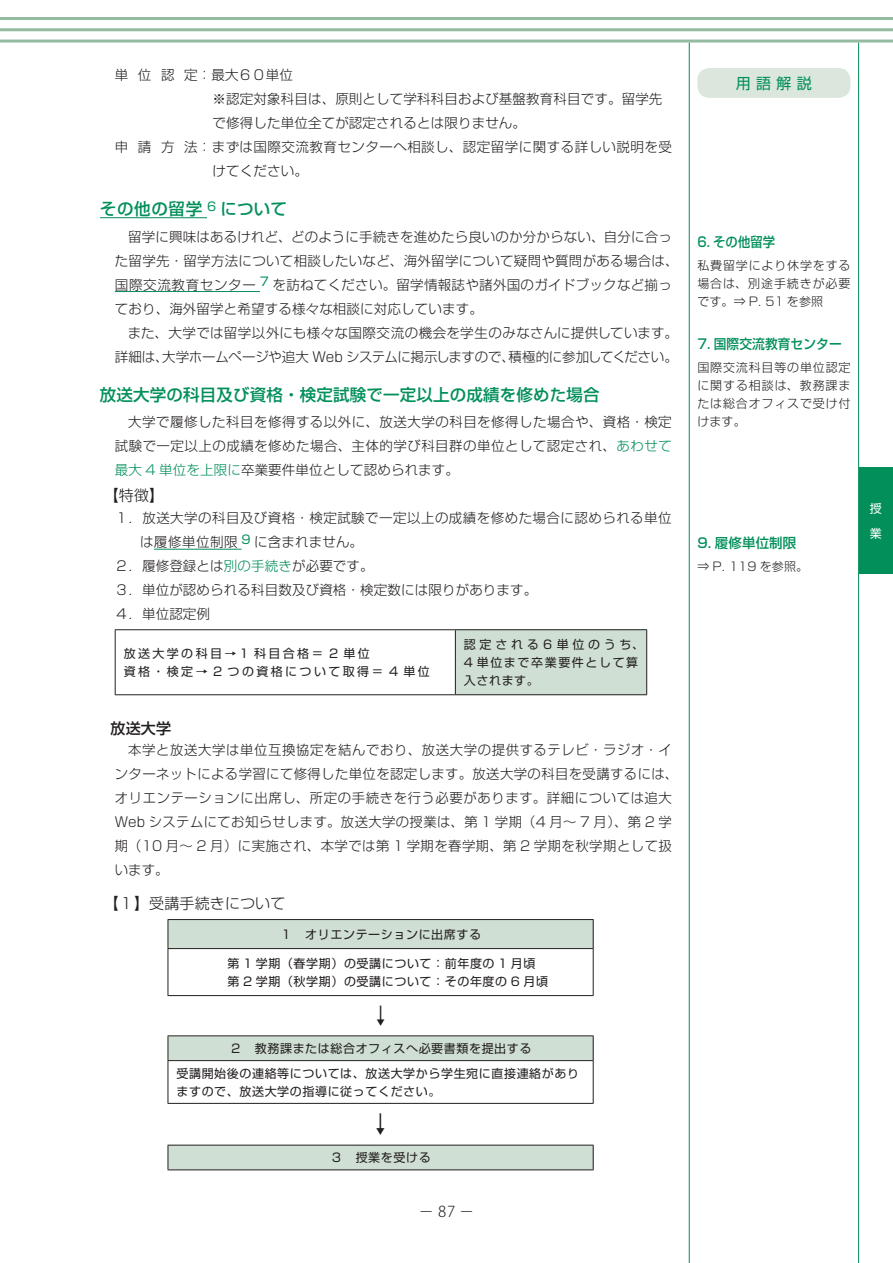
<style>
.page{position:relative;width:893px;height:1263px;background:#fff}
.page>*{position:absolute;margin:0;border:0;box-sizing:border-box;transform-origin:0 0}
.t1{font:300 24px "Shin Go Pro";color:#231f20}
.t2{font:300 22.5px "Shin Go Pro";color:#231f20}
.t3{font:500 16.5px "Shin Go Pro";letter-spacing:.01em;color:#028f5a}
.t4{font:500 16.5px "Shin Go Pro";letter-spacing:.04em;color:#028f5a}
.t5{font:300 15px "Shin Go Pro";letter-spacing:.01em;color:#231f20}
.t6{font:15px "Shin Go Pro";color:#028f5a}
.t7{font:300 15px "Koz Go Pro";color:#231f20}
.t8{font:500 15px "Shin Go Pro";color:#231f20}
.ul{font:300 13.5px/24px "Shin Go Pro";letter-spacing:.02em;color:#231f20}
.t9{font:500 13.5px "Shin Go Pro";letter-spacing:.01em;color:#028f5a;scale:.94 1}
.t10{font:500 13.5px "Shin Go Pro";letter-spacing:.01em;color:#028f5a}
.t11{font:500 13.5px "Shin Go Pro";letter-spacing:.01em;color:#028f5a;scale:.91 1}
.セル文字{font:12px/18px "Shin Go Pro";letter-spacing:.05em;color:#231f20}
.t12{font:300 12px/18px "Shin Go Pro";letter-spacing:.07em;color:#231f20;text-align:justify}
.セル文字-2{font:12px/18px "Shin Go Pro";letter-spacing:.2em;color:#231f20}
.セル文字-3{font:12px/18px "Shin Go Pro";letter-spacing:.13em;color:#231f20}
.t13{font:12px/25.8px "Shin Go Pro";color:#fff}
.s1{color:#028f5a}
</style>
<div class="page">
<hr style="left:689px;top:43px;width:1px;height:1220px;background:#028f5a">
<hr style="left:858px;top:43px;width:1px;height:1220px;background:#028f5a">
<hr style="left:0;top:40px;width:893px;height:3px;background:#94bba0">
<hr style="left:0;top:28px;width:893px;height:3px;background:#94bba0">
<hr style="left:0;top:17px;width:893px;height:3px;background:#94bba0">
<div style="left:697px;top:68px;width:153px;height:30px;background:#dbe6dc;border-radius:12px"></div>
<div style="left:859px;top:468px;width:34px;height:106px;background:#028f5a"></div>
<hr style="left:100px;top:217px;width:107px;height:1px;background:#028f5a">
<hr style="left:115px;top:291px;width:145px;height:1px;background:#028f5a">
<hr style="left:154px;top:549px;width:88px;height:1px;background:#028f5a">
<div style="left:455px;top:630px;width:192px;height:65px;background:#d0dfd3"></div>
<hr style="left:455px;top:629px;width:192px;height:1px;background:#231f20">
<hr style="left:455px;top:630px;width:1px;height:64px;background:#231f20">
<hr style="left:646px;top:630px;width:1px;height:64px;background:#231f20">
<hr style="left:115px;top:694px;width:340px;height:1px;background:#231f20">
<hr style="left:455px;top:694px;width:192px;height:1px;background:#231f20">
<hr style="left:115px;top:630px;width:1px;height:64px;background:#231f20">
<hr style="left:115px;top:629px;width:340px;height:1px;background:#231f20">
<div style="left:168px;top:919px;width:425px;height:29px;background:#d0dfd3"></div>
<hr style="left:168px;top:919px;width:426px;height:1px;background:#231f20">
<svg style="left:168px;top:920px;width:1px;height:28px"></svg>
<svg style="left:593px;top:920px;width:1px;height:28px"></svg>
<hr style="left:168px;top:948px;width:426px;height:1px;background:#231f20">
<hr style="left:593px;top:949px;width:1px;height:46px;background:#231f20">
<hr style="left:168px;top:995px;width:426px;height:1px;background:#231f20">
<hr style="left:168px;top:949px;width:1px;height:46px;background:#231f20">
<div style="left:168px;top:1036px;width:425px;height:24px;background:#d0dfd3"></div>
<hr style="left:168px;top:1035px;width:426px;height:1px;background:#231f20">
<svg style="left:168px;top:1036px;width:1px;height:24px"></svg>
<svg style="left:593px;top:1036px;width:1px;height:24px"></svg>
<hr style="left:168px;top:1060px;width:426px;height:1px;background:#231f20">
<hr style="left:593px;top:1061px;width:1px;height:42px;background:#231f20">
<hr style="left:168px;top:1103px;width:426px;height:1px;background:#231f20">
<hr style="left:168px;top:1061px;width:1px;height:42px;background:#231f20">
<div style="left:168px;top:1145px;width:425px;height:25px;background:#d0dfd3"></div>
<hr style="left:168px;top:1145px;width:426px;height:1px;background:#231f20">
<svg style="left:168px;top:1145px;width:1px;height:24px"></svg>
<svg style="left:593px;top:1145px;width:1px;height:24px"></svg>
<hr style="left:168px;top:1169px;width:426px;height:1px;background:#231f20">
<p class="ul" style="left:213px;top:61px;width:451px;text-indent:-98px">単 位 認 定：最大６０単位<br>※認定対象科目は、原則として学科科目および基盤教育科目です。留学先で修得した単位全てが認定されるとは限りません。</p>
<p class="ul" style="left:213px;top:133px;width:461px;text-indent:-98px">申 請 方 法：まずは国際交流教育センターへ相談し、認定留学に関する詳しい説明を受けてください。</p>
<p class="t4" style="left:100px;top:195px;width:188px">その他の留学 <sup>6</sup> について</p>
<p class="ul" style="left:115px;top:223px;width:565px;text-indent:14px">留学に興味はあるけれど、どのように手続きを進めたら良いのか分からない、自分に合った留学先・留学方法について相談したいなど、海外留学について疑問や質問がある場合は、国際交流教育センター <sup>7</sup> を訪ねてください。留学情報誌や諸外国のガイドブックなど揃っており、海外留学と希望する様々な相談に対応しています。</p>
<p class="ul" style="left:115px;top:319px;width:565px;text-align:right">また、大学では留学以外にも様々な国際交流の機会を学生のみなさんに提供しています。詳細は、大学ホームページや追大 Web システムに掲示しますので、積極的に参加してください。</p>
<p class="t3" style="left:100px;top:381px;width:501px">放送大学の科目及び資格・検定試験で一定以上の成績を修めた場合</p>
<p class="ul" style="left:115px;top:408px;width:558px;text-align:justify;text-indent:14px">大学で履修した科目を修得する以外に、放送大学の科目を修得した場合や、資格・検定試験で一定以上の成績を修めた場合、主体的学び科目群の単位として認定され、<span class="s1">あわせて最大 4 単位を上限に</span>卒業要件単位として認められます。</p>
<p class="t5" style="left:104px;top:482px;width:62px">【特徴】</p>
<p class="ul" style="left:140px;top:504px;width:533px;text-indent:-26px">１．放送大学の科目及び資格・検定試験で一定以上の成績を修めた場合に認められる単位は履修単位制限 <sup>9</sup> に含まれません。</p>
<p class="ul" style="left:115px;top:552px;width:260px">２．履修登録とは<span class="s1">別の手続き</span>が必要です。</p>
<p class="ul" style="left:115px;top:576px;width:424px">３．単位が認められる科目数及び資格・検定数には限りがあります。</p>
<p class="ul" style="left:115px;top:600px;width:97px">４．単位認定例</p>
<p class="セル文字-2" style="left:124px;top:643px;width:308px">放送大学の科目→1 科目合格＝ 2 単位<br>資格・検定→ 2 つの資格について取得＝ 4 単位</p>
<p class="セル文字-3" style="left:464px;top:634px;width:182px">認定される6単位のうち、<br>4 単位まで卒業要件として算入されます。</p>
<p class="t8" style="left:111px;top:716px;width:62px">放送大学</p>
<p class="ul" style="left:115px;top:736px;width:565px;text-indent:13px">本学と放送大学は単位互換協定を結んでおり、放送大学の提供するテレビ・ラジオ・インターネットによる学習にて修得した単位を認定します。放送大学の科目を受講するには、オリエンテーションに出席し、所定の手続きを行う必要があります。詳細については追大Web システムにてお知らせします。放送大学の授業は、第 1 学期（4 月～ 7 月）、第 2 学期（10 月～ 2 月）に実施され、本学では第 1 学期を春学期、第 2 学期を秋学期として扱います。</p>
<p class="t5" style="left:104px;top:891px;width:183px">【１】受講手続きについて</p>
<p class="セル文字" style="left:280px;top:924px;width:202px">１　オリエンテーションに出席する</p>
<p class="セル文字" style="left:227px;top:953px;width:310px">第 1 学期（春学期）の受講について：前年度の 1 月頃</p>
<p class="セル文字" style="left:227px;top:971px;width:322px">第 2 学期（秋学期）の受講について：その年度の 6 月頃</p>
<p class="t2" style="left:369px;top:997px;width:24px">↓</p>
<p class="セル文字" style="left:230px;top:1038px;width:303px">２　教務課または総合オフィスへ必要書類を提出する</p>
<p class="セル文字" style="left:176px;top:1062px;width:404px">受講開始後の連絡等については、放送大学から学生宛に直接連絡がありますので、放送大学の指導に従ってください。</p>
<p class="t1" style="left:369px;top:1104px;width:25px">↓</p>
<p class="セル文字" style="left:330px;top:1147px;width:102px">３　授業を受ける</p>
<p class="t7" style="left:419px;top:1201px;width:57px">－87－</p>
<p class="t6" style="left:736px;top:71px;width:77px">用 語 解 説</p>
<p class="t11" style="left:697px;top:231px;width:87px">6. その他留学</p>
<p class="t12" style="left:697px;top:255px;width:155px">私費留学により休学をする場合は、別途手続きが必要です。⇒ P. 51 を参照</p>
<p class="t9" style="left:697px;top:333px;width:155px">7. 国際交流教育センター</p>
<p class="t12" style="left:697px;top:357px;width:155px">国際交流科目等の単位認定に関する相談は、教務課または総合オフィスで受け付けます。</p>
<p class="t10" style="left:697px;top:532px;width:101px">9. 履修単位制限</p>
<p class="t12" style="left:697px;top:556px;width:112px">⇒ P. 119 を参照。</p>
<p class="t13" style="left:870px;top:494px;width:13px">授業</p>
</div>
